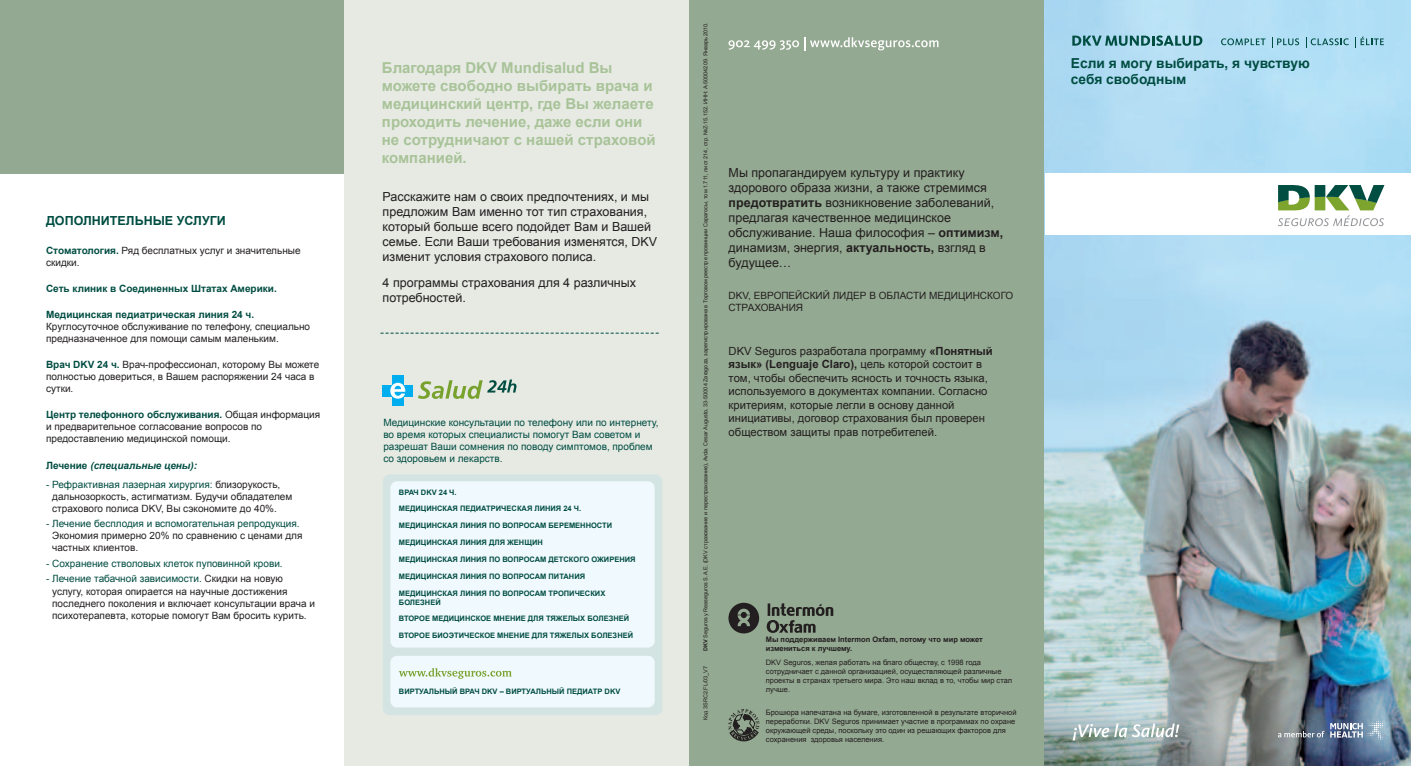
<style>
.page{position:relative;width:1411px;height:766px;background:#fff}
.page>*{position:absolute;margin:0;border:0;box-sizing:border-box;transform-origin:0 0}
.t1{font:700 15px/18px "Arial";color:#a9c399}
.t2{font:700 13.75px/16.5px "Arial";color:#004d42}
.t3{font:12.5px/15px "Arial";color:#231f20}
.t4{font:700 12.5px "Arial";color:#004d42}
.t5{font:11.25px/13.5px "Arial";color:#231f20}
.t6{font:10px/12px "Arial";color:#231f20}
.t7{font:10px/12px "Arial";color:#004d42}
.t8{font:700 10px "Arial";color:#004d42}
.t9{font:italic 700 10px "Arial";color:#004d42}
.t10{font:7.5px/9px "Arial";color:#231f20}
.t11{font:700 7.5px/9px "Arial";color:#004d42}
.t12{font:700 7.5px/9px "Arial";color:#231f20}
.t13{font:5.5px "Arial";color:#231f20}
.s1{font-weight:700;color:#004d42}
.s2{font-style:normal}
.s3{color:#004d42}
.s4{font-weight:700}
</style>
<div class="page">
<div style="left:673px;top:0;width:391px;height:765px;background:#94a991"></div>
<img style="left:1044px;top:0;width:366px;height:765px">
<div style="left:1044px;top:174px;width:366px;height:61px;background:#fff"></div>
<div style="left:0;top:0;width:356px;height:173px;background:#94a991"></div>
<svg style="left:728px;top:709px;width:31px;height:32px"></svg>
<svg style="left:728px;top:37px;width:210px;height:14px"></svg>
<svg style="left:1072px;top:35px;width:130px;height:11px"></svg>
<svg style="left:766px;top:603px;width:67px;height:29px"></svg>
<svg style="left:728px;top:602px;width:31px;height:31px"></svg>
<div style="left:344px;top:0;width:345px;height:765px;background:#e6eae3"></div>
<svg style="left:1220px;top:38px;width:45px;height:7px"></svg>
<svg style="left:1271px;top:38px;width:27px;height:10px"></svg>
<svg style="left:1305px;top:38px;width:43px;height:10px"></svg>
<svg style="left:1354px;top:37px;width:29px;height:11px"></svg>
<svg style="left:1278px;top:185px;width:106px;height:41px"></svg>
<svg style="left:1072px;top:723px;width:107px;height:17px"></svg>
<svg style="left:1330px;top:721px;width:54px;height:18px"></svg>
<svg style="left:1277px;top:730px;width:47px;height:7px"></svg>
<svg style="left:381px;top:333px;width:278px;height:1px"></svg>
<div style="left:383px;top:385px;width:30px;height:11px;background:#00aeef"></div>
<div style="left:392px;top:375px;width:11px;height:30px;background:#00aeef"></div>
<svg style="left:390px;top:382px;width:15px;height:16px"></svg>
<svg style="left:418px;top:379px;width:98px;height:20px"></svg>
<div style="left:383px;top:474px;width:279px;height:241px;background:#d3e4e3;border-radius:7px"></div>
<div style="left:390px;top:481px;width:264px;height:166px;background:#f0f9fd;border-radius:7px"></div>
<div style="left:390px;top:655px;width:264px;height:52px;background:#f0f9fd;border-radius:7px"></div>
<svg style="left:399px;top:668px;width:113px;height:10px"></svg>
<p class="t4" style="left:46px;top:213px;width:181px">ДОПОЛНИТЕЛЬНЫЕ УСЛУГИ</p>
<p class="t6" style="left:46px;top:244px;width:256px"><span class="s1">Стоматология.</span> Ряд бесплатных услуг и значительные скидки.</p>
<p class="t8" style="left:46px;top:283px;width:232px">Сеть клиник в Соединенных Штатах Америки.</p>
<p class="t8" style="left:46px;top:309px;width:210px">Медицинская педиатрическая линия 24 ч.</p>
<p class="t6" style="left:46px;top:320px;width:265px">Круглосуточное обслуживание по телефону, специально предназначенное для помощи самым маленьким.</p>
<p class="t6" style="left:46px;top:358px;width:275px"><span class="s1">Врач DKV 24 ч.</span> Врач-профессионал, которому Вы можете полностью довериться, в Вашем распоряжении 24 часа в сутки.</p>
<p class="t6" style="left:46px;top:409px;width:276px"><span class="s1">Центр телефонного обслуживания.</span> Общая информация и предварительное согласование вопросов по предоставлению медицинской помощи.</p>
<p class="t9" style="left:46px;top:459px;width:152px"><span class="s2">Лечение</span> (специальные цены):</p>
<p class="t6" style="left:52px;top:478px;width:241px;text-indent:-6px"><span class="s3">- Рефрактивная лазерная хирургия:</span> близорукость, дальнозоркость, астигматизм. Будучи обладателем страхового полиса DKV, Вы сэкономите до 40%.</p>
<p class="t7" style="left:46px;top:517px;width:255px">- Лечение бесплодия и вспомогательная репродукция.</p>
<p class="t6" style="left:52px;top:529px;width:252px">Экономия примерно 20% по сравнению с ценами для частных клиентов.</p>
<p class="t7" style="left:46px;top:557px;width:238px">- Сохранение стволовых клеток пуповинной крови.</p>
<p class="t6" style="left:52px;top:573px;width:264px;text-indent:-6px"><span class="s3">- Лечение табачной зависимости.</span> Скидки на новую услугу, которая опирается на научные достижения последнего поколения и включает консультации врача и психотерапевта, которые помогут Вам бросить курить.</p>
<h1 class="t1" style="left:382px;top:59px;width:275px">Благодаря DKV Mundisalud Вы можете свободно выбирать врача и медицинский центр, где Вы желаете проходить лечение, даже если они не сотрудничают с нашей страховой компанией.</h1>
<p class="t3" style="left:382px;top:189px;width:276px">Расскажите нам о своих предпочтениях, и мы предложим Вам именно тот тип страхования, который больше всего подойдет Вам и Вашей семье. Если Ваши требования изменятся, DKV изменит условия страхового полиса.</p>
<p class="t3" style="left:382px;top:274px;width:255px">4 программы страхования для 4 различных потребностей.</p>
<p class="t7" style="left:383px;top:416px;width:277px">Медицинские консультации по телефону или по интернету, во время которых специалисты помогут Вам советом и разрешат Ваши сомнения по поводу симптомов, проблем со здоровьем и лекарств.</p>
<p class="t11" style="left:399px;top:487px;width:59px">ВРАЧ DKV 24 Ч.</p>
<p class="t11" style="left:399px;top:504px;width:184px">МЕДИЦИНСКАЯ ПЕДИАТРИЧЕСКАЯ ЛИНИЯ 24 Ч.</p>
<p class="t11" style="left:399px;top:521px;width:215px">МЕДИЦИНСКАЯ ЛИНИЯ ПО ВОПРОСАМ БЕРЕМЕННОСТИ</p>
<p class="t11" style="left:399px;top:538px;width:145px">МЕДИЦИНСКАЯ ЛИНИЯ ДЛЯ ЖЕНЩИН</p>
<p class="t11" style="left:399px;top:554px;width:238px">МЕДИЦИНСКАЯ ЛИНИЯ ПО ВОПРОСАМ ДЕТСКОГО ОЖИРЕНИЯ</p>
<p class="t11" style="left:399px;top:571px;width:188px">МЕДИЦИНСКАЯ ЛИНИЯ ПО ВОПРОСАМ ПИТАНИЯ</p>
<p class="t11" style="left:399px;top:588px;width:208px">МЕДИЦИНСКАЯ ЛИНИЯ ПО ВОПРОСАМ ТРОПИЧЕСКИХ<br>БОЛЕЗНЕЙ</p>
<p class="t11" style="left:399px;top:614px;width:232px">ВТОРОЕ МЕДИЦИНСКОЕ МНЕНИЕ ДЛЯ ТЯЖЕЛЫХ БОЛЕЗНЕЙ</p>
<p class="t11" style="left:399px;top:630px;width:236px">ВТОРОЕ БИОЭТИЧЕСКОЕ МНЕНИЕ ДЛЯ ТЯЖЕЛЫХ БОЛЕЗНЕЙ</p>
<p class="t11" style="left:399px;top:686px;width:223px">ВИРТУАЛЬНЫЙ ВРАЧ DKV – ВИРТУАЛЬНЫЙ ПЕДИАТР DKV</p>
<p class="t13" style="left:702px;top:651px;width:630px;rotate:-90deg"><span class="s4">DKV</span> Seguros y Reaseguros S.A.E. (DKV страхование и перестрахование), Avda. Cesar Augusto, 33-50004 Zaragoza, зарегистрирована в Торговом реестре провинции Сарагосы, том 1.711, лист 214, стр. №Z-15.152. ИНН: A-50004209. Январь 2010.</p>
<p class="t13" style="left:702px;top:719px;width:55px;rotate:-90deg">Код 3SRC2.FL/03_V7</p>
<p class="t3" style="left:728px;top:165px;width:276px">Мы пропагандируем культуру и практику здорового образа жизни, а также стремимся <span class="s4">предотвратить</span> возникновение заболеваний, предлагая качественное медицинское обслуживание. Наша философия – <span class="s4">оптимизм, </span>динамизм, энергия, <span class="s4">актуальность,</span> взгляд в будущее…</p>
<p class="t6" style="left:728px;top:289px;width:286px">DKV, ЕВРОПЕЙСКИЙ ЛИДЕР В ОБЛАСТИ МЕДИЦИНСКОГО<br>СТРАХОВАНИЯ</p>
<p class="t5" style="left:728px;top:344px;width:266px">DKV Seguros разработала программу <span class="s4">«Понятный язык» (Lenguaje Claro),</span> цель которой состоит в том, чтобы обеспечить ясность и точность языка, используемого в документах компании. Согласно критериям, которые легли в основу данной инициативы, договор страхования был проверен обществом защиты прав потребителей.</p>
<p class="t12" style="left:765px;top:635px;width:218px">Мы поддерживаем Intermon Oxfam, потому что мир может измениться к лучшему.</p>
<p class="t10" style="left:765px;top:657px;width:248px">DKV Seguros, желая работать на благо обществу, с 1998 года сотрудничает с данной организацией, осуществляющей различные проекты в странах третьего мира. Это наш вклад в то, чтобы мир стал лучше.</p>
<p class="t10" style="left:765px;top:707px;width:252px">Брошюра напечатана на бумаге, изготовленной в результате вторичной переработки. DKV Seguros принимает участие в программах по охране окружающей среды, поскольку это один из решающих факторов для сохранения здоровья населения.</p>
<h2 class="t2" style="left:1070px;top:55px;width:240px">Если я могу выбирать, я чувствую себя свободным</h2>
</div>
